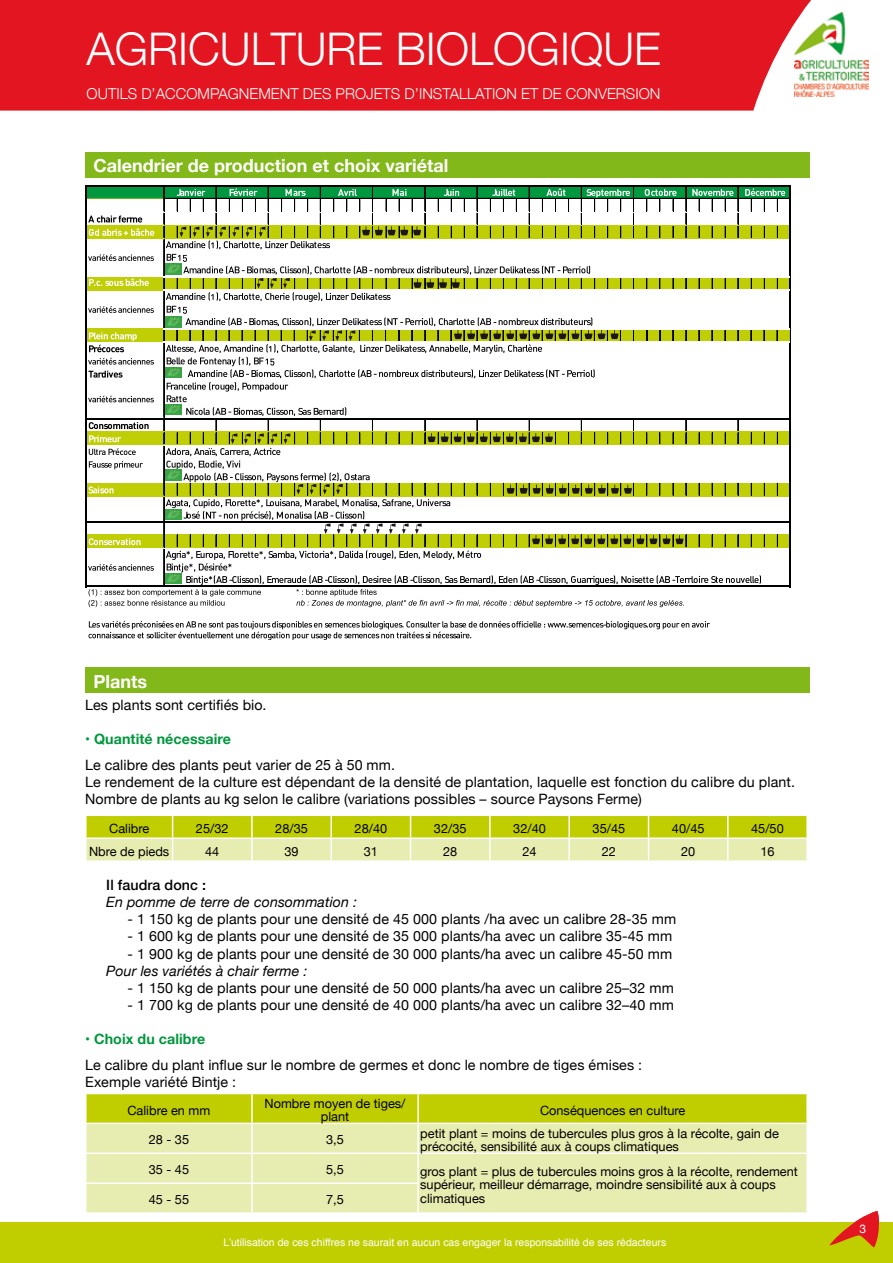
<style>
.page{position:relative;width:893px;height:1263px;background:#fff}
.page>*{position:absolute;margin:0;border:0;box-sizing:border-box;transform-origin:0 0}
.t1{font:300 45px "Helvetica Neue";color:#fff}
.t2{font:700 18px "Helvetica Neue";color:#fff}
.t3{font:300 15px "Helvetica Neue";color:#fff}
.t4{font:14.25px/17.1px "Helvetica Neue";letter-spacing:.005em;color:#000}
.t5{font:italic 14.25px "Helvetica Neue";letter-spacing:.005em;color:#000}
.t6{font:700 14.25px "Helvetica Neue";letter-spacing:.005em;color:#00973e}
.t7{font:500 14.25px "Helvetica Neue";letter-spacing:.005em;color:#000}
.t8{font:12.75px/13.5px "Helvetica Neue";color:#000}
.t9{font:12px "Helvetica Neue";color:#fff}
.t10{font:10.5px "Helvetica";color:#fff}
</style>
<div class="page">
<img style="left:839px;top:13px;width:29px;height:78px">
<svg style="left:0;top:0;width:839px;height:111px;background:#e3252e"></svg>
<div style="left:0;top:1222px;width:893px;height:41px;background:#c0ce00"></div>
<svg style="left:830px;top:1211px;width:49px;height:36px"></svg>
<div style="left:85px;top:152px;width:725px;height:26px;background:#83b81a"></div>
<svg style="left:89px;top:621px;width:621px;height:19px"></svg>
<hr style="left:87px;top:198px;width:77px;height:1px;background:#67af23">
<hr style="left:86px;top:185px;width:1px;height:402px;background:#000">
<hr style="left:87px;top:185px;width:704px;height:2px;background:#000">
<hr style="left:87px;top:418px;width:704px;height:1px;background:#000">
<hr style="left:87px;top:521px;width:704px;height:2px;background:#000">
<hr style="left:87px;top:586px;width:704px;height:1px;background:#000">
<svg style="left:88px;top:187px;width:703px;height:420px"></svg>
<img style="left:166px;top:264px;width:16px;height:10px">
<img style="left:166px;top:367px;width:16px;height:11px">
<img style="left:166px;top:404px;width:16px;height:11px">
<img style="left:166px;top:317px;width:16px;height:10px">
<img style="left:166px;top:470px;width:16px;height:10px">
<img style="left:166px;top:509px;width:16px;height:11px">
<img style="left:166px;top:573px;width:16px;height:11px">
<div style="left:85px;top:668px;width:725px;height:25px;background:#83b81a"></div>
<svg style="left:86px;top:815px;width:721px;height:45px;background:#d6df62"></svg>
<hr style="left:728px;top:837px;width:80px;height:2px;background:#fff">
<hr style="left:727px;top:839px;width:2px;height:21px;background:#fff">
<hr style="left:806px;top:839px;width:2px;height:21px;background:#fff">
<div style="left:87px;top:1094px;width:719px;height:29px;background:#c0ce00"></div>
<div style="left:87px;top:1124px;width:719px;height:88px;background:#e7ecb0"></div>
<hr style="left:251px;top:1094px;width:2px;height:29px;background:#fff">
<hr style="left:417px;top:1094px;width:2px;height:29px;background:#fff">
<hr style="left:251px;top:1124px;width:2px;height:28px;background:#fff">
<hr style="left:417px;top:1124px;width:2px;height:28px;background:#fff">
<hr style="left:85px;top:1152px;width:167px;height:2px;background:#fff">
<hr style="left:252px;top:1152px;width:166px;height:2px;background:#fff">
<hr style="left:251px;top:1154px;width:2px;height:28px;background:#fff">
<hr style="left:418px;top:1152px;width:390px;height:2px;background:#fff">
<hr style="left:417px;top:1154px;width:2px;height:28px;background:#fff">
<hr style="left:85px;top:1182px;width:167px;height:2px;background:#fff">
<hr style="left:252px;top:1182px;width:167px;height:2px;background:#fff">
<hr style="left:251px;top:1184px;width:2px;height:28px;background:#fff">
<hr style="left:417px;top:1184px;width:2px;height:28px;background:#fff">
<h1 class="t1" style="left:86px;top:13px;width:576px">AGRICULTURE BIOLOGIQUE</h1>
<p class="t3" style="left:87px;top:82px;width:575px">OUTILS D’ACCOMPAGNEMENT DES PROJETS D’INSTALLATION ET DE CONVERSION</p>
<p class="t2" style="left:94px;top:152px;width:356px">Calendrier de production et choix variétal</p>
<p class="t2" style="left:94px;top:667px;width:55px">Plants</p>
<p class="t4" style="left:85px;top:697px;width:183px">Les plants sont certifiés bio.</p>
<p class="t6" style="left:85px;top:728px;width:148px">• Quantité nécessaire</p>
<p class="t4" style="left:85px;top:757px;width:711px">Le calibre des plants peut varier de 25 à 50 mm.<br>Le rendement de la culture est dépendant de la densité de plantation, laquelle est fonction du calibre du plant.<br>Nombre de plants au kg selon le calibre (variations possibles – source Paysons Ferme)</p>
<p class="t8" style="left:109px;top:822px;width:42px">Calibre</p>
<p class="t8" style="left:196px;top:822px;width:34px">25/32</p>
<p class="t8" style="left:275px;top:822px;width:34px">28/35</p>
<p class="t8" style="left:355px;top:822px;width:34px">28/40</p>
<p class="t8" style="left:434px;top:822px;width:34px">32/35</p>
<p class="t8" style="left:513px;top:822px;width:34px">32/40</p>
<p class="t8" style="left:593px;top:822px;width:34px">35/45</p>
<p class="t8" style="left:672px;top:822px;width:34px">40/45</p>
<p class="t8" style="left:751px;top:822px;width:34px">45/50</p>
<p class="t8" style="left:89px;top:845px;width:82px">Nbre de pieds</p>
<p class="t8" style="left:205px;top:845px;width:16px">44</p>
<p class="t8" style="left:284px;top:845px;width:16px">39</p>
<p class="t8" style="left:364px;top:845px;width:16px">31</p>
<p class="t8" style="left:443px;top:845px;width:16px">28</p>
<p class="t8" style="left:522px;top:845px;width:16px">24</p>
<p class="t8" style="left:602px;top:845px;width:16px">22</p>
<p class="t8" style="left:681px;top:845px;width:16px">20</p>
<p class="t8" style="left:760px;top:845px;width:16px">16</p>
<p class="t7" style="left:106px;top:873px;width:101px">Il faudra donc :</p>
<p class="t5" style="left:106px;top:892px;width:252px">En pomme de terre de consommation :</p>
<p class="t4" style="left:128px;top:911px;width:550px">- 1 150 kg de plants pour une densité de 45 000 plants /ha avec un calibre 28-35 mm</p>
<p class="t4" style="left:128px;top:929px;width:546px">- 1 600 kg de plants pour une densité de 35 000 plants/ha avec un calibre 35-45 mm</p>
<p class="t4" style="left:128px;top:946px;width:546px">- 1 900 kg de plants pour une densité de 30 000 plants/ha avec un calibre 45-50 mm</p>
<p class="t5" style="left:106px;top:960px;width:203px">Pour les variétés à chair ferme :</p>
<p class="t4" style="left:128px;top:980px;width:548px">- 1 150 kg de plants pour une densité de 50 000 plants/ha avec un calibre 25–32 mm</p>
<p class="t4" style="left:128px;top:997px;width:548px">- 1 700 kg de plants pour une densité de 40 000 plants/ha avec un calibre 32–40 mm</p>
<p class="t6" style="left:85px;top:1028px;width:122px">• Choix du calibre</p>
<p class="t4" style="left:85px;top:1057px;width:559px">Le calibre du plant influe sur le nombre de germes et donc le nombre de tiges émises :<br>Exemple variété Bintje :</p>
<p class="t8" style="left:127px;top:1104px;width:84px">Calibre en mm</p>
<p class="t8" style="left:265px;top:1097px;width:143px;text-align:center">Nombre moyen de tiges/ plant</p>
<p class="t8" style="left:540px;top:1104px;width:147px">Conséquences en culture</p>
<p class="t8" style="left:149px;top:1134px;width:42px">28 - 35</p>
<p class="t8" style="left:326px;top:1134px;width:19px">3,5</p>
<p class="t8" style="left:420px;top:1127px;width:360px">petit plant = moins de tubercules plus gros à la récolte, gain de précocité, sensibilité aux à coups climatiques</p>
<p class="t8" style="left:149px;top:1164px;width:42px">35 - 45</p>
<p class="t8" style="left:326px;top:1164px;width:19px">5,5</p>
<p class="t8" style="left:420px;top:1165px;width:379px">gros plant = plus de tubercules moins gros à la récolte, rendement supérieur, meilleur démarrage, moindre sensibilité aux à coups</p>
<p class="t8" style="left:149px;top:1194px;width:42px">45 - 55</p>
<p class="t8" style="left:326px;top:1194px;width:19px">7,5</p>
<p class="t8" style="left:420px;top:1192px;width:66px">climatiques</p>
<p class="t10" style="left:223px;top:1234px;width:444px">L’utilisation de ces chiffres ne saurait en aucun cas engager la responsabilité de ses rédacteurs</p>
<p class="t10" style="left:225px;top:1234px;width:444px">L’utilisation de ces chiffres ne saurait en aucun cas engager la responsabilité de ses rédacteurs</p>
<p class="t9" style="left:859px;top:1220px;width:8px">3</p>
</div>
